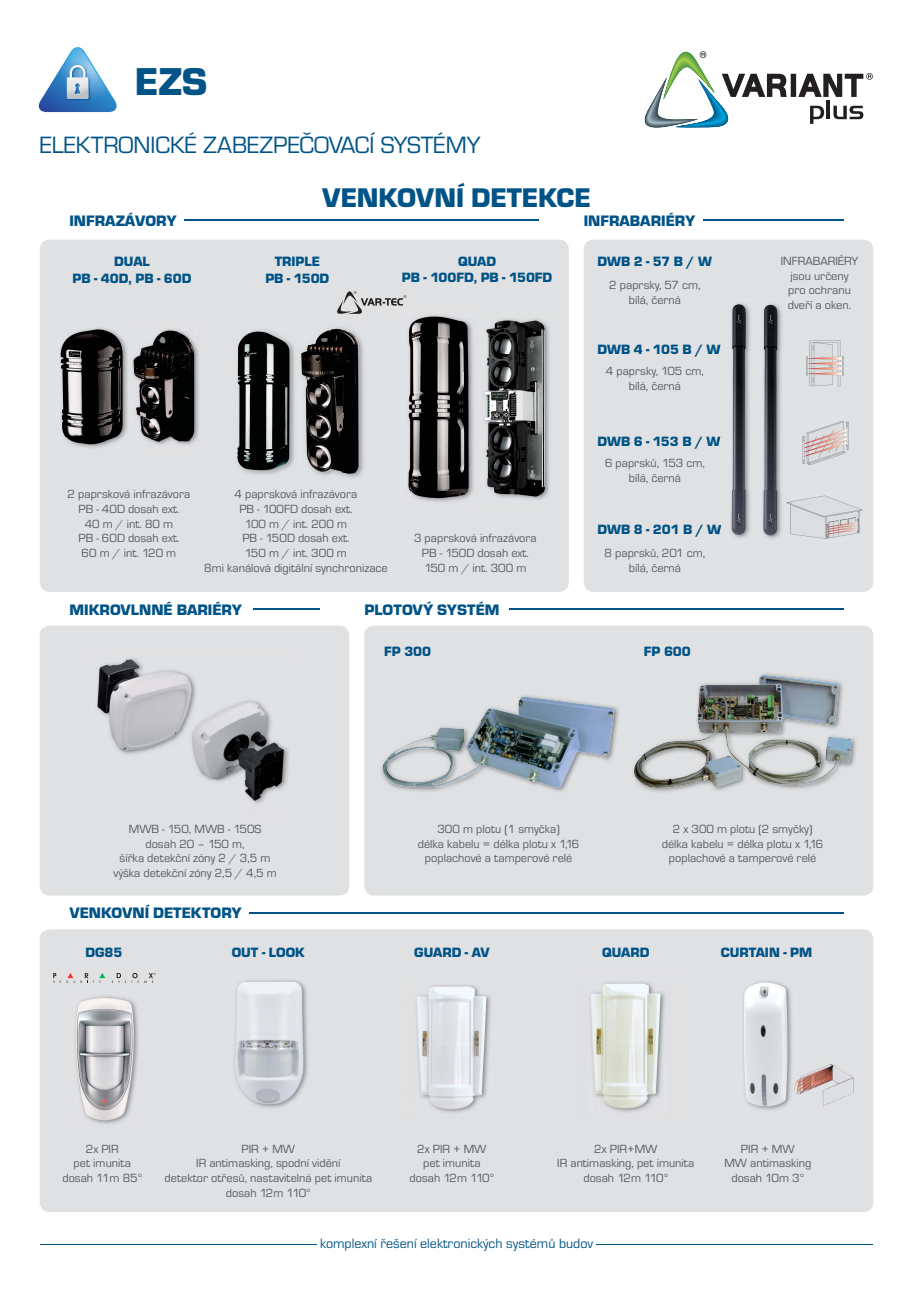
<style>
.page{position:relative;width:913px;height:1290px;background:#fff}
.page>*{position:absolute;margin:0;border:0;box-sizing:border-box;transform-origin:0 0}
.t1{font:900 40.28px "Eurostile TCE";color:#005387}
.t2{font:900 28px "Eurostile TCE";color:#005387}
.t3{font:24.5px "Eurostile TCE";color:#005387}
.t4{font:900 15.75px "Eurostile TCE";color:#005387}
.t5{font:900 14px/16.8px "Eurostile TCE";color:#005387;text-align:center}
.t6{font:14px "Eurostile TCE";color:#005387}
.t7{font:12.25px/14.7px "Eurostile TCE";color:#58595b;text-align:center}
</style>
<div class="page">
<div style="left:40px;top:929px;width:833px;height:283px;background:#e0e1e2;border-radius:10px"></div>
<div style="left:40px;top:240px;width:529px;height:352px;background:#e0e1e2;border-radius:10px"></div>
<hr style="left:249px;top:912px;width:594px;height:1px;background:#005387">
<hr style="left:253px;top:608px;width:66px;height:2px;background:#005387">
<hr style="left:509px;top:608px;width:334px;height:2px;background:#005387">
<hr style="left:40px;top:1244px;width:276px;height:1px;background:#005387">
<hr style="left:596px;top:1244px;width:277px;height:1px;background:#005387">
<hr style="left:185px;top:220px;width:354px;height:1px;background:#005387">
<hr style="left:702px;top:220px;width:141px;height:1px;background:#005387">
<svg style="left:644px;top:51px;width:229px;height:77px"></svg>
<img style="left:38px;top:47px;width:79px;height:66px">
<img style="left:60px;top:328px;width:68px;height:120px">
<img style="left:133px;top:329px;width:66px;height:116px">
<img style="left:237px;top:330px;width:57px;height:145px">
<img style="left:301px;top:327px;width:63px;height:151px">
<img style="left:408px;top:315px;width:66px;height:187px">
<img style="left:484px;top:319px;width:66px;height:181px">
<div style="left:584px;top:240px;width:289px;height:352px;background:#e0e1e2;border-radius:10px"></div>
<div style="left:364px;top:626px;width:509px;height:269px;background:#e0e1e2;border-radius:10px"></div>
<div style="left:40px;top:626px;width:309px;height:269px;background:#e0e1e2;border-radius:10px"></div>
<svg style="left:718px;top:345px;width:2px;height:10px"></svg>
<svg style="left:718px;top:437px;width:2px;height:9px"></svg>
<svg style="left:718px;top:525px;width:3px;height:10px"></svg>
<img style="left:731px;top:303px;width:51px;height:236px">
<img style="left:806px;top:340px;width:38px;height:47px">
<img style="left:802px;top:421px;width:47px;height:44px">
<img style="left:786px;top:495px;width:76px;height:44px">
<img style="left:75px;top:996px;width:64px;height:128px">
<img style="left:234px;top:980px;width:74px;height:128px">
<img style="left:416px;top:985px;width:75px;height:128px">
<img style="left:743px;top:981px;width:49px;height:129px">
<img style="left:794px;top:1064px;width:60px;height:42px">
<img style="left:590px;top:982px;width:75px;height:130px">
<img style="left:97px;top:658px;width:192px;height:146px">
<img style="left:381px;top:695px;width:238px;height:97px">
<img style="left:517px;top:696px;width:97px;height:58px">
<img style="left:480px;top:708px;width:37px;height:68px">
<img style="left:431px;top:719px;width:49px;height:35px">
<img style="left:407px;top:735px;width:24px;height:17px">
<img style="left:383px;top:745px;width:24px;height:20px">
<img style="left:443px;top:753px;width:13px;height:35px">
<img style="left:468px;top:753px;width:12px;height:23px">
<img style="left:517px;top:753px;width:49px;height:35px">
<img style="left:565px;top:753px;width:11px;height:23px">
<img style="left:591px;top:753px;width:17px;height:5px">
<img style="left:382px;top:765px;width:12px;height:19px">
<svg style="left:431px;top:775px;width:12px;height:12px"></svg>
<svg style="left:455px;top:772px;width:13px;height:9px"></svg>
<img style="left:394px;top:777px;width:37px;height:10px">
<img style="left:633px;top:673px;width:223px;height:119px">
<img style="left:693px;top:675px;width:98px;height:63px">
<img style="left:791px;top:675px;width:49px;height:50px">
<img style="left:827px;top:725px;width:13px;height:50px">
<img style="left:644px;top:741px;width:25px;height:20px">
<img style="left:669px;top:737px;width:61px;height:13px">
<img style="left:742px;top:740px;width:24px;height:42px">
<img style="left:766px;top:739px;width:61px;height:11px">
<img style="left:839px;top:737px;width:12px;height:26px">
<img style="left:634px;top:753px;width:11px;height:32px">
<img style="left:693px;top:750px;width:49px;height:38px">
<img style="left:803px;top:750px;width:24px;height:38px">
<img style="left:644px;top:773px;width:13px;height:15px">
<img style="left:681px;top:772px;width:12px;height:14px">
<img style="left:766px;top:771px;width:37px;height:14px">
<img style="left:657px;top:777px;width:24px;height:11px">
<svg style="left:337px;top:291px;width:69px;height:23px"></svg>
<svg style="left:53px;top:973px;width:22px;height:10px"></svg>
<svg style="left:81px;top:973px;width:24px;height:10px"></svg>
<svg style="left:112px;top:973px;width:44px;height:10px"></svg>
<h1 class="t1" style="left:135px;top:65px;width:74px">EZS</h1>
<h3 class="t3" style="left:40px;top:135px;width:442px">ELEKTRONICKÉ ZABEZPEČOVACÍ SYSTÉMY</h3>
<h2 class="t2" style="left:322px;top:186px;width:270px">VENKOVNÍ DETEKCE</h2>
<p class="t4" style="left:69px;top:214px;width:109px">INFRAZÁVORY</p>
<p class="t4" style="left:584px;top:214px;width:113px">INFRABARIÉRY</p>
<p class="t5" style="left:73px;top:254px;width:120px">DUAL<br>PB - 40D, PB - 60D</p>
<p class="t5" style="left:402px;top:254px;width:152px">QUAD<br>PB - 100FD, PB - 150FD</p>
<p class="t5" style="left:265px;top:254px;width:65px">TRIPLE<br>PB - 150D</p>
<p class="t5" style="left:597px;top:254px;width:116px">DWB 2 - 57 B / W</p>
<p class="t7" style="left:609px;top:279px;width:93px">2 paprsky, 57 cm, bílá, černá</p>
<p class="t5" style="left:597px;top:342px;width:125px">DWB 4 - 105 B / W</p>
<p class="t7" style="left:606px;top:365px;width:100px">4 paprsky, 105 cm, bílá, černá</p>
<p class="t5" style="left:597px;top:434px;width:124px">DWB 6 - 153 B / W</p>
<p class="t7" style="left:68px;top:488px;width:124px">2 paprsková infrazávora<br>PB - 40D dosah ext.<br>40 m / int. 80 m<br>PB - 60D dosah ext.<br>60 m / int. 120 m</p>
<p class="t7" style="left:204px;top:488px;width:185px">4 paprsková infrazávora<br>PB - 100FD dosah ext.<br>100 m / int. 200 m<br>PB - 150D dosah ext.<br>150 m / int. 300 m<br>8mi kanálová digitální synchronizace</p>
<p class="t7" style="left:414px;top:532px;width:124px">3 paprsková infrazávora<br>PB - 150D dosah ext.<br>150 m / int. 300 m</p>
<p class="t4" style="left:69px;top:603px;width:174px">MIKROVLNNÉ BARIÉRY</p>
<p class="t4" style="left:364px;top:603px;width:137px">PLOTOVÝ SYSTÉM</p>
<p class="t7" style="left:605px;top:457px;width:101px">6 paprsků, 153 cm, bílá, černá</p>
<p class="t5" style="left:597px;top:522px;width:125px">DWB 8 - 201 B / W</p>
<p class="t7" style="left:604px;top:547px;width:102px">8 paprsků, 201 cm, bílá, černá</p>
<p class="t5" style="left:384px;top:644px;width:48px">FP 300</p>
<p class="t5" style="left:644px;top:644px;width:48px">FP 600</p>
<p class="t7" style="left:781px;top:255px;width:79px">INFRABARIÉRY jsou určeny pro ochranu dveří a oken.</p>
<p class="t7" style="left:113px;top:822px;width:165px">MWB - 150, MWB - 150S dosah 20 – 150 m,<br>šířka detekční zóny 2 / 3,5 m výška detekční zóny 2,5 / 4,5 m</p>
<p class="t4" style="left:69px;top:907px;width:174px">VENKOVNÍ DETEKTORY</p>
<p class="t7" style="left:418px;top:822px;width:163px">300 m plotu (1 smyčka)<br>délka kabelu = délka plotu x 1,16 poplachové a tamperové relé</p>
<p class="t7" style="left:662px;top:822px;width:163px">2 x 300 m plotu (2 smyčky) délka kabelu = délka plotu x 1,16 poplachové a tamperové relé</p>
<p class="t5" style="left:85px;top:945px;width:39px">DG85</p>
<p class="t5" style="left:232px;top:945px;width:75px">OUT - LOOK</p>
<p class="t5" style="left:414px;top:945px;width:77px">GUARD - AV</p>
<p class="t5" style="left:602px;top:945px;width:49px">QUARD</p>
<p class="t5" style="left:721px;top:945px;width:93px">CURTAIN - PM</p>
<p class="t7" style="left:62px;top:1142px;width:81px">2x PIR<br>pet imunita dosah 11m 85°</p>
<p class="t7" style="left:164px;top:1142px;width:209px">PIR + MW<br>IR antimasking, spodní vidění<br>detektor otřesů, nastavitelná pet imunita dosah 12m 110°</p>
<p class="t7" style="left:409px;top:1142px;width:86px">2x PIR + MW pet imunita dosah 12m 110°</p>
<p class="t7" style="left:557px;top:1142px;width:139px">2x PIR+MW<br>IR antimasking, pet imunita dosah 12m 110°</p>
<p class="t7" style="left:724px;top:1142px;width:88px">PIR + MW<br>MW antimasking dosah 10m 3°</p>
<p class="t6" style="left:320px;top:1237px;width:275px">komplexní řešení elektronických systémů budov</p>
</div>
